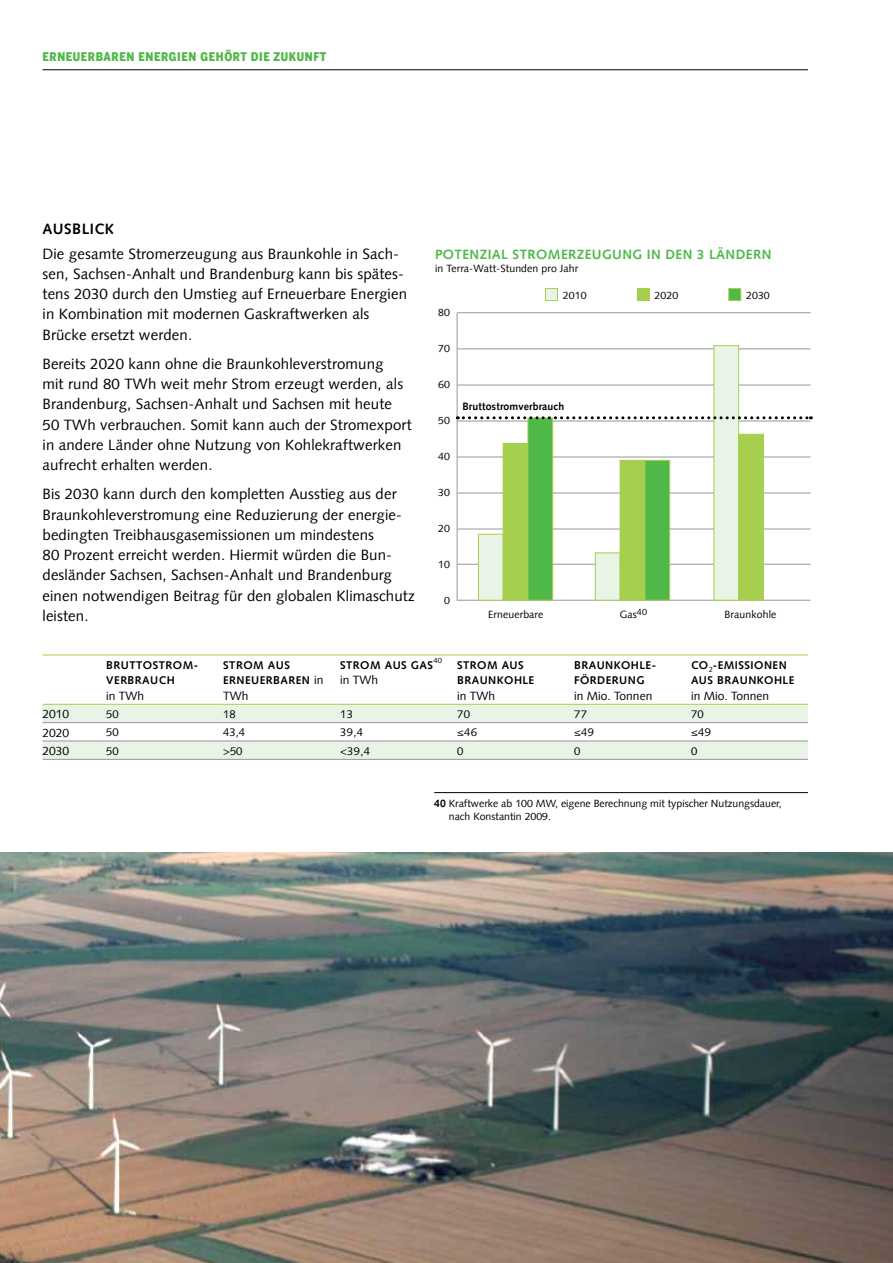
<style>
.page{position:relative;width:893px;height:1263px;background:#fff}
.page>*{position:absolute;margin:0;border:0;box-sizing:border-box;transform-origin:0 0}
.t1{font:15px/20.2px "Syntax Com";letter-spacing:.01em;color:#000}
.t2{font:700 15px "Syntax Com";letter-spacing:.03em;color:#000}
.t3{font:700 13.5px "Syntax Com";letter-spacing:.03em;color:#50b848}
.t4{font:12px "Syntax Com";color:#000}
.t5{font:900 12px "Benton Sans Cond";letter-spacing:.05em;color:#50b848}
.t6{font:700 11.25px/15.8px "Syntax Com";letter-spacing:.04em;color:#000}
.t7{font:11.25px "Syntax Com";letter-spacing:.03em;color:#000}
.t8{font:10.5px/13.5px "Syntax Com";color:#000}
.t9{font:700 10.5px "Syntax Com";color:#000}
.t10{font:7.5px "Syntax Com";color:#000}
.s1{font-weight:400;font-size:12px}
.s2{font-weight:700}
</style>
<div class="page">
<img style="left:0;top:853px;width:893px;height:410px">
<hr style="left:43px;top:69px;width:765px;height:1px;background:#000">
<hr style="left:434px;top:792px;width:374px;height:1px;background:#000">
<svg style="left:43px;top:705px;width:765px;height:54px"></svg>
<hr style="left:43px;top:722px;width:63px;height:1px;background:#939598">
<hr style="left:106px;top:722px;width:117px;height:1px;background:#939598">
<hr style="left:223px;top:722px;width:117px;height:1px;background:#939598">
<hr style="left:340px;top:722px;width:117px;height:1px;background:#939598">
<hr style="left:457px;top:722px;width:117px;height:1px;background:#939598">
<hr style="left:574px;top:722px;width:117px;height:1px;background:#939598">
<hr style="left:691px;top:722px;width:117px;height:1px;background:#939598">
<hr style="left:43px;top:741px;width:63px;height:1px;background:#939598">
<hr style="left:106px;top:741px;width:117px;height:1px;background:#939598">
<hr style="left:223px;top:741px;width:117px;height:1px;background:#939598">
<hr style="left:340px;top:741px;width:117px;height:1px;background:#939598">
<hr style="left:457px;top:741px;width:117px;height:1px;background:#939598">
<hr style="left:574px;top:741px;width:117px;height:1px;background:#939598">
<hr style="left:691px;top:741px;width:117px;height:1px;background:#939598">
<hr style="left:43px;top:759px;width:63px;height:1px;background:#939598">
<hr style="left:106px;top:759px;width:117px;height:1px;background:#939598">
<hr style="left:223px;top:759px;width:117px;height:1px;background:#939598">
<hr style="left:340px;top:759px;width:117px;height:1px;background:#939598">
<hr style="left:457px;top:759px;width:117px;height:1px;background:#939598">
<hr style="left:574px;top:759px;width:117px;height:1px;background:#939598">
<hr style="left:691px;top:759px;width:117px;height:1px;background:#939598">
<hr style="left:43px;top:655px;width:63px;height:1px;background:#a5cf4d">
<hr style="left:106px;top:655px;width:117px;height:1px;background:#a5cf4d">
<hr style="left:223px;top:655px;width:117px;height:1px;background:#a5cf4d">
<hr style="left:340px;top:655px;width:117px;height:1px;background:#a5cf4d">
<hr style="left:457px;top:655px;width:117px;height:1px;background:#a5cf4d">
<hr style="left:574px;top:655px;width:117px;height:1px;background:#a5cf4d">
<hr style="left:691px;top:655px;width:117px;height:1px;background:#a5cf4d">
<hr style="left:43px;top:704px;width:63px;height:1px;background:#a5cf4d">
<hr style="left:106px;top:704px;width:117px;height:1px;background:#a5cf4d">
<hr style="left:223px;top:704px;width:117px;height:1px;background:#a5cf4d">
<hr style="left:340px;top:704px;width:117px;height:1px;background:#a5cf4d">
<hr style="left:457px;top:704px;width:117px;height:1px;background:#a5cf4d">
<hr style="left:574px;top:704px;width:117px;height:1px;background:#a5cf4d">
<hr style="left:691px;top:704px;width:117px;height:1px;background:#a5cf4d">
<hr style="left:457px;top:457px;width:353px;height:1px;background:#939598">
<hr style="left:457px;top:529px;width:353px;height:1px;background:#939598">
<hr style="left:457px;top:600px;width:353px;height:1px;background:#939598">
<hr style="left:457px;top:493px;width:353px;height:1px;background:#939598">
<hr style="left:457px;top:564px;width:353px;height:1px;background:#939598">
<hr style="left:457px;top:421px;width:353px;height:1px;background:#939598">
<hr style="left:457px;top:385px;width:353px;height:1px;background:#939598">
<hr style="left:457px;top:349px;width:353px;height:1px;background:#939598">
<hr style="left:457px;top:312px;width:353px;height:1px;background:#939598">
<div style="left:478px;top:534px;width:26px;height:67px;background:#e9f4e7;border:1px solid #a5cf4d"></div>
<div style="left:595px;top:552px;width:25px;height:49px;background:#e9f4e7;border:1px solid #a5cf4d"></div>
<div style="left:713px;top:345px;width:26px;height:256px;background:#e9f4e7;border:1px solid #a5cf4d"></div>
<div style="left:503px;top:443px;width:25px;height:158px;background:#a5cf4d"></div>
<div style="left:620px;top:460px;width:25px;height:141px;background:#a5cf4d"></div>
<div style="left:738px;top:434px;width:26px;height:167px;background:#a5cf4d"></div>
<div style="left:528px;top:418px;width:25px;height:183px;background:#50b848;border:1px solid #a5cf4d"></div>
<div style="left:644px;top:460px;width:26px;height:141px;background:#50b848;border:1px solid #a5cf4d"></div>
<div style="left:637px;top:288px;width:13px;height:13px;background:#a5cf4d;border:1px solid #a5cf4d"></div>
<div style="left:545px;top:288px;width:13px;height:13px;background:#e9f4e7;border:1px solid #a5cf4d"></div>
<div style="left:728px;top:288px;width:13px;height:13px;background:#50b848;border:1px solid #a5cf4d"></div>
<hr style="left:457px;top:313px;width:1px;height:288px;background:#939598">
<svg style="left:457px;top:416px;width:354px;height:3px"></svg>
<p class="t5" style="left:43px;top:49px;width:16px">ERNEUERBAREN</p>
<p class="t5" style="left:138px;top:49px;width:16px">ENER</p>
<p class="t5" style="left:169px;top:49px;width:114px">GIEN GEHÖRT DIE ZUKUN</p>
<p class="t5" style="left:313px;top:49px;width:15px">FT</p>
<p class="t2" style="left:43px;top:220px;width:71px">AUSBLICK</p>
<p class="t1" style="left:43px;top:243px;width:366px">Die gesamte Stromerzeugung aus Braunkohle in Sach&shy;sen, Sachsen-Anhalt und Brandenburg kann bis spätes&shy;tens 2030 durch den Umstieg auf Erneuerbare Energien in Kombination mit modernen Gaskraftwerken als Brücke ersetzt werden.</p>
<p class="t1" style="left:43px;top:354px;width:371px">Bereits 2020 kann ohne die Braunkohleverstromung<br>mit rund 80 TWh weit mehr Strom erzeugt werden, als Brandenburg, Sachsen-Anhalt und Sachsen mit heute 50 TWh verbrauchen. Somit kann auch der Stromexport in andere Länder ohne Nutzung von Kohlekraftwerken aufrecht erhalten werden.</p>
<p class="t1" style="left:43px;top:484px;width:374px">Bis 2030 kann durch den kompletten Ausstieg aus der Braunkohleverstromung eine Reduzierung der energie&shy;bedingten Treibhausgasemissionen um mindestens<br>80 Prozent erreicht werden. Hiermit würden die Bun&shy;desländer Sachsen, Sachsen-Anhalt und Brandenburg einen notwendigen Beitrag für den globalen Klimaschutz leisten.</p>
<p class="t3" style="left:435px;top:246px;width:338px">POTENZIAL STROMERZEUGUNG IN DEN 3 LÄNDERN</p>
<p class="t8" style="left:435px;top:262px;width:145px">in Terra-Watt-Stunden pro Jahr</p>
<p class="t8" style="left:438px;top:306px;width:13px">80</p>
<p class="t8" style="left:438px;top:342px;width:13px">70</p>
<p class="t8" style="left:438px;top:378px;width:13px">60</p>
<p class="t8" style="left:438px;top:414px;width:13px">50</p>
<p class="t8" style="left:438px;top:450px;width:13px">40</p>
<p class="t8" style="left:438px;top:486px;width:13px">30</p>
<p class="t8" style="left:438px;top:522px;width:13px">20</p>
<p class="t8" style="left:438px;top:558px;width:13px">10</p>
<p class="t8" style="left:444px;top:594px;width:7px">0</p>
<p class="t8" style="left:563px;top:289px;width:25px">2010</p>
<p class="t8" style="left:654px;top:289px;width:25px">2020</p>
<p class="t9" style="left:462px;top:401px;width:103px">BRUTTOSTROMVERBRAUCH</p>
<p class="t8" style="left:746px;top:289px;width:25px">2030</p>
<p class="t8" style="left:488px;top:608px;width:57px">Erneuerbare</p>
<p class="t8" style="left:620px;top:608px;width:29px">Gas<sup>40</sup></p>
<p class="t8" style="left:725px;top:607px;width:53px">Braunkohle</p>
<p class="t6" style="left:106px;top:657px;width:93px">BRUTTOSTROM-<br>VERBRAUCH</p>
<p class="t4" style="left:106px;top:689px;width:40px">in TWh</p>
<p class="t6" style="left:223px;top:657px;width:102px">STROM AUS<br>ERNEUERBAREN <span class="s1">in</span></p>
<p class="t4" style="left:223px;top:689px;width:27px">TWh</p>
<p class="t10" style="left:433px;top:655px;width:10px">40</p>
<p class="t6" style="left:340px;top:657px;width:94px">STROM AUS GAS</p>
<p class="t4" style="left:340px;top:673px;width:40px">in TWh</p>
<p class="t6" style="left:457px;top:657px;width:79px">STROM AUS<br>BRAUNKOHLE</p>
<p class="t4" style="left:457px;top:689px;width:40px">in TWh</p>
<p class="t6" style="left:574px;top:657px;width:83px">BRAUNKOHLE-<br>FÖRDERUNG</p>
<p class="t4" style="left:574px;top:689px;width:80px">in Mio. Tonnen</p>
<p class="t6" style="left:691px;top:657px;width:105px">CO<sub>2</sub>-EMISSIONEN<br>AUS BRAUNKOHLE</p>
<p class="t4" style="left:691px;top:689px;width:80px">in Mio. Tonnen</p>
<p class="t4" style="left:43px;top:707px;width:28px">2010</p>
<p class="t7" style="left:106px;top:707px;width:14px">50</p>
<p class="t7" style="left:223px;top:707px;width:14px">18</p>
<p class="t7" style="left:340px;top:707px;width:14px">13</p>
<p class="t7" style="left:457px;top:707px;width:14px">70</p>
<p class="t7" style="left:574px;top:707px;width:14px">77</p>
<p class="t7" style="left:691px;top:707px;width:14px">70</p>
<p class="t4" style="left:43px;top:725px;width:28px">2020</p>
<p class="t7" style="left:106px;top:726px;width:14px">50</p>
<p class="t7" style="left:223px;top:726px;width:23px">43,4</p>
<p class="t7" style="left:340px;top:726px;width:24px">39,4</p>
<p class="t7" style="left:457px;top:726px;width:21px">≤46</p>
<p class="t7" style="left:574px;top:726px;width:21px">≤49</p>
<p class="t7" style="left:691px;top:726px;width:21px">≤49</p>
<p class="t4" style="left:43px;top:744px;width:28px">2030</p>
<p class="t7" style="left:106px;top:744px;width:14px">50</p>
<p class="t7" style="left:223px;top:744px;width:21px">&gt;50</p>
<p class="t7" style="left:340px;top:744px;width:31px">&lt;39,4</p>
<p class="t7" style="left:457px;top:744px;width:8px">0</p>
<p class="t7" style="left:574px;top:744px;width:8px">0</p>
<p class="t7" style="left:691px;top:744px;width:8px">0</p>
<p class="t8" style="left:449px;top:796px;width:334px;text-indent:-15px"><span class="s2">40</span> Kraftwerke ab 100 MW, eigene Berechnung mit typischer Nutzungsdauer, nach Konstantin 2009.</p>
</div>
